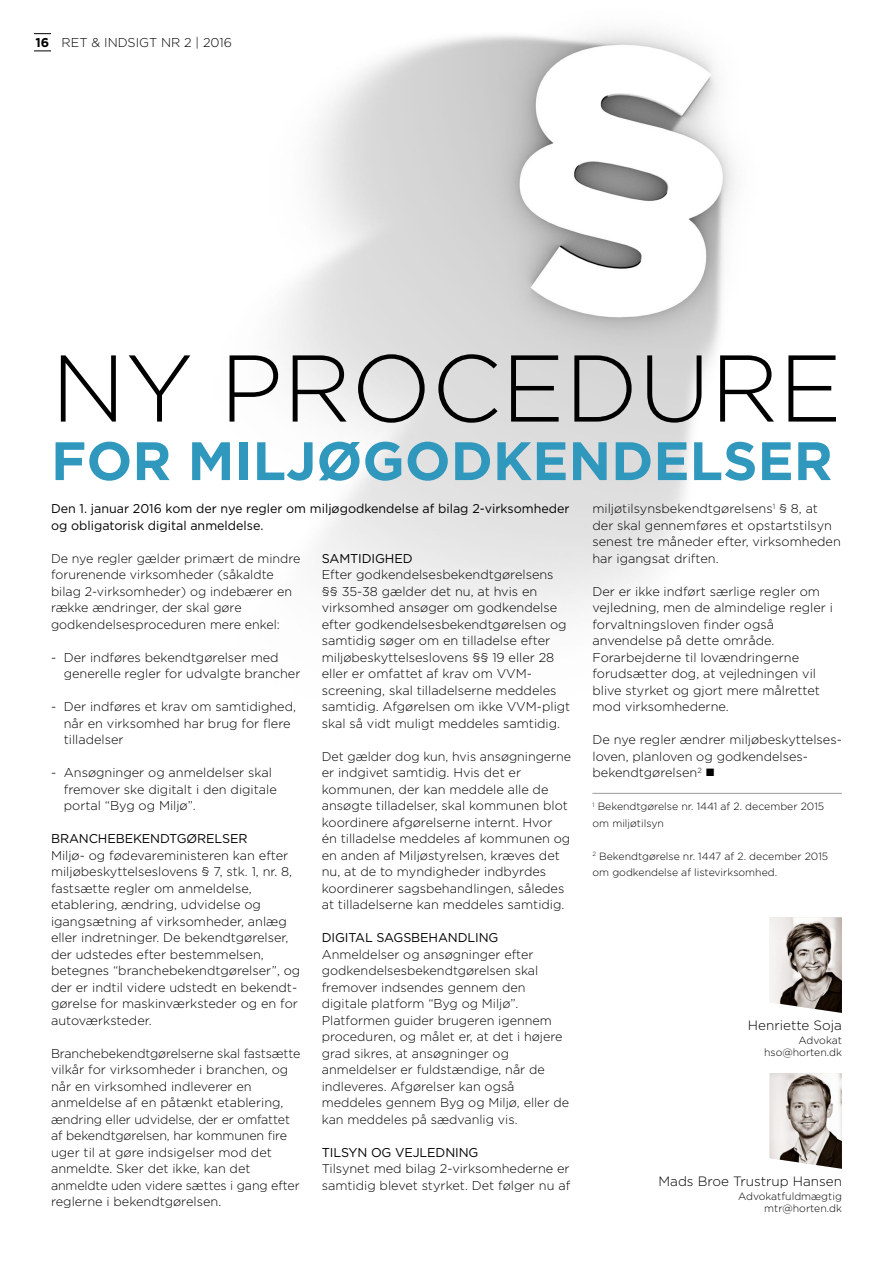
<style>
.page{position:relative;width:893px;height:1263px;background:#fff}
.page>*{position:absolute;margin:0;border:0;box-sizing:border-box;transform-origin:0 0}
.Overskrift{font:300 94.5px "Gotham";color:#000}
.Overskrift-2{font:700 54px "Gotham";color:#3098bd}
.t1{font:300 13.5px "Gotham";color:#000}
.Brødtekst{font:300 12.75px/16.5px "Gotham";color:#000}
.Underrubrik{font:12.75px/16.5px "Gotham";color:#000}
.Mellemrubrik_sort{font:12.75px "Gotham";letter-spacing:-.01em;color:#000}
.Fodnote{font:300 10.5px/16.5px "Gotham";color:#000}
.s1{font-weight:700}
</style>
<div class="page">
<img style="left:282px;top:30px;width:560px;height:763px">
<hr style="left:592px;top:793px;width:250px;height:1px;background:#9c9c9d">
<img style="left:770px;top:917px;width:72px;height:96px">
<img style="left:770px;top:1073px;width:72px;height:96px">
<svg style="left:34px;top:33px;width:17px;height:1px"></svg>
<svg style="left:34px;top:51px;width:17px;height:1px"></svg>
<p class="Brødtekst" style="left:36px;top:34px;width:198px"><span class="s1">16</span> RET &amp; INDSIGT NR 2 | 2016</p>
<p class="Overskrift" style="left:51px;top:337px;width:792px">NY PROCEDURE</p>
<p class="Overskrift-2" style="left:51px;top:430px;width:783px">FOR MILJØGODKENDELSER</p>
<p class="Underrubrik" style="left:51px;top:500px;width:520px">Den 1. januar 2016 kom der nye regler om miljøgodkendelse af bilag 2-virksomheder og obligatorisk digital anmeldelse.</p>
<p class="Brødtekst" style="left:51px;top:550px;width:251px">De nye regler gælder primært de mindre forurenende virksomheder (såkaldte bilag 2-virksomheder) og indebærer en række ændringer, der skal gøre godkendelsesproceduren mere enkel:</p>
<p class="Brødtekst" style="left:64px;top:649px;width:238px;text-indent:-13px">- Der indføres bekendtgørelser med generelle regler for udvalgte brancher</p>
<p class="Brødtekst" style="left:64px;top:698px;width:234px;text-indent:-13px">- Der indføres et krav om samtidighed, når en virksomhed har brug for flere tilladelser</p>
<p class="Brødtekst" style="left:64px;top:764px;width:215px;text-indent:-13px">- Ansøgninger og anmeldelser skal fremover ske digitalt i den digitale portal “Byg og Miljø”.</p>
<p class="Mellemrubrik_sort" style="left:51px;top:831px;width:198px">BRANCHEBEKENDTGØRELSER</p>
<p class="Brødtekst" style="left:51px;top:847px;width:251px">Miljø- og fødevareministeren kan efter miljøbeskyttelseslovens § 7, stk. 1, nr. 8, fastsætte regler om anmeldelse, etablering, ændring, udvidelse og igangsætning af virksomheder, anlæg eller indretninger. De bekendtgørelser, der udstedes efter bestemmelsen, betegnes “branchebekendtgørelser”, og der er indtil videre udstedt en bekendt&shy;gørelse for maskinværksteder og en for autoværksteder.</p>
<p class="Brødtekst" style="left:51px;top:1045px;width:251px">Branchebekendtgørelserne skal fastsætte vilkår for virksomheder i branchen, og når en virksomhed indleverer en anmeldelse af en påtænkt etablering, ændring eller udvidelse, der er omfattet af bekendtgørelsen, har kommunen fire uger til at gøre indsigelser mod det anmeldte. Sker det ikke, kan det anmeldte uden videre sættes i gang efter reglerne i bekendtgørelsen.</p>
<p class="Mellemrubrik_sort" style="left:322px;top:551px;width:92px">SAMTIDIGHED</p>
<p class="Brødtekst" style="left:322px;top:566px;width:250px">Efter godkendelsesbekendtgørelsens §§ 35-38 gælder det nu, at hvis en virksomhed ansøger om godkendelse efter godkendelsesbekendtgørelsen og samtidig søger om en tilladelse efter miljøbeskyttelseslovens §§ 19 eller 28 eller er omfattet af krav om VVM&shy;screening, skal tilladelserne meddeles samtidig. Afgørelsen om ikke VVM-pligt skal så vidt muligt meddeles samtidig.</p>
<p class="Brødtekst" style="left:322px;top:748px;width:251px">Det gælder dog kun, hvis ansøgningerne er indgivet samtidig. Hvis det er kommunen, der kan meddele alle de ansøgte tilladelser, skal kommunen blot koordinere afgørelserne internt. Hvor<br>én tilladelse meddeles af kommunen og en anden af Miljøstyrelsen, kræves det nu, at de to myndigheder indbyrdes koordinerer sagsbehandlingen, således at tilladelserne kan meddeles samtidig.</p>
<p class="Mellemrubrik_sort" style="left:322px;top:930px;width:178px">DIGITAL SAGSBEHANDLING</p>
<p class="Brødtekst" style="left:322px;top:946px;width:249px">Anmeldelser og ansøgninger efter godkendelsesbekendtgørelsen skal fremover indsendes gennem den digitale platform “Byg og Miljø”.<br>Platformen guider brugeren igennem proceduren, og målet er, at det i højere grad sikres, at ansøgninger og anmeldelser er fuldstændige, når de indleveres. Afgørelser kan også meddeles gennem Byg og Miljø, eller de kan meddeles på sædvanlig vis.</p>
<p class="Mellemrubrik_sort" style="left:322px;top:1145px;width:158px">TILSYN OG VEJLEDNING</p>
<p class="Brødtekst" style="left:322px;top:1160px;width:250px">Tilsynet med bilag 2-virksomhederne er samtidig blevet styrket. Det følger nu af</p>
<p class="Brødtekst" style="left:592px;top:500px;width:250px">miljøtilsynsbekendtgørelsens<sup>1</sup> § 8, at der skal gennemføres et opstartstilsyn senest tre måneder efter, virksomheden har igangsat driften.</p>
<p class="Brødtekst" style="left:592px;top:583px;width:242px">Der er ikke indført særlige regler om vejledning, men de almindelige regler i forvaltningsloven finder også anvendelse på dette område.<br>Forarbejderne til lovændringerne forudsætter dog, at vejledningen vil blive styrket og gjort mere målrettet mod virksomhederne.</p>
<p class="Brødtekst" style="left:592px;top:731px;width:249px">De nye regler ændrer miljøbeskyttelses&shy;loven, planloven og godkendelses&shy;bekendtgørelsen<sup>2</sup> ■</p>
<p class="Fodnote" style="left:592px;top:798px;width:233px"><sup>1</sup> Bekendtgørelse nr. 1441 af 2. december 2015 om miljøtilsyn</p>
<p class="Fodnote" style="left:592px;top:847px;width:237px"><sup>2</sup> Bekendtgørelse nr. 1447 af 2. december 2015 om godkendelse af listevirksomhed.</p>
<p class="t1" style="left:748px;top:1018px;width:95px">Henriette Soja</p>
<p class="Fodnote" style="left:798px;top:1032px;width:45px">Advokat</p>
<p class="Fodnote" style="left:764px;top:1044px;width:79px">hso@horten.dk</p>
<p class="t1" style="left:659px;top:1174px;width:185px">Mads Broe Trustrup Hansen</p>
<p class="Fodnote" style="left:738px;top:1188px;width:105px">Advokatfuldmægtig</p>
<p class="Fodnote" style="left:764px;top:1200px;width:79px">mtr@horten.dk</p>
</div>
